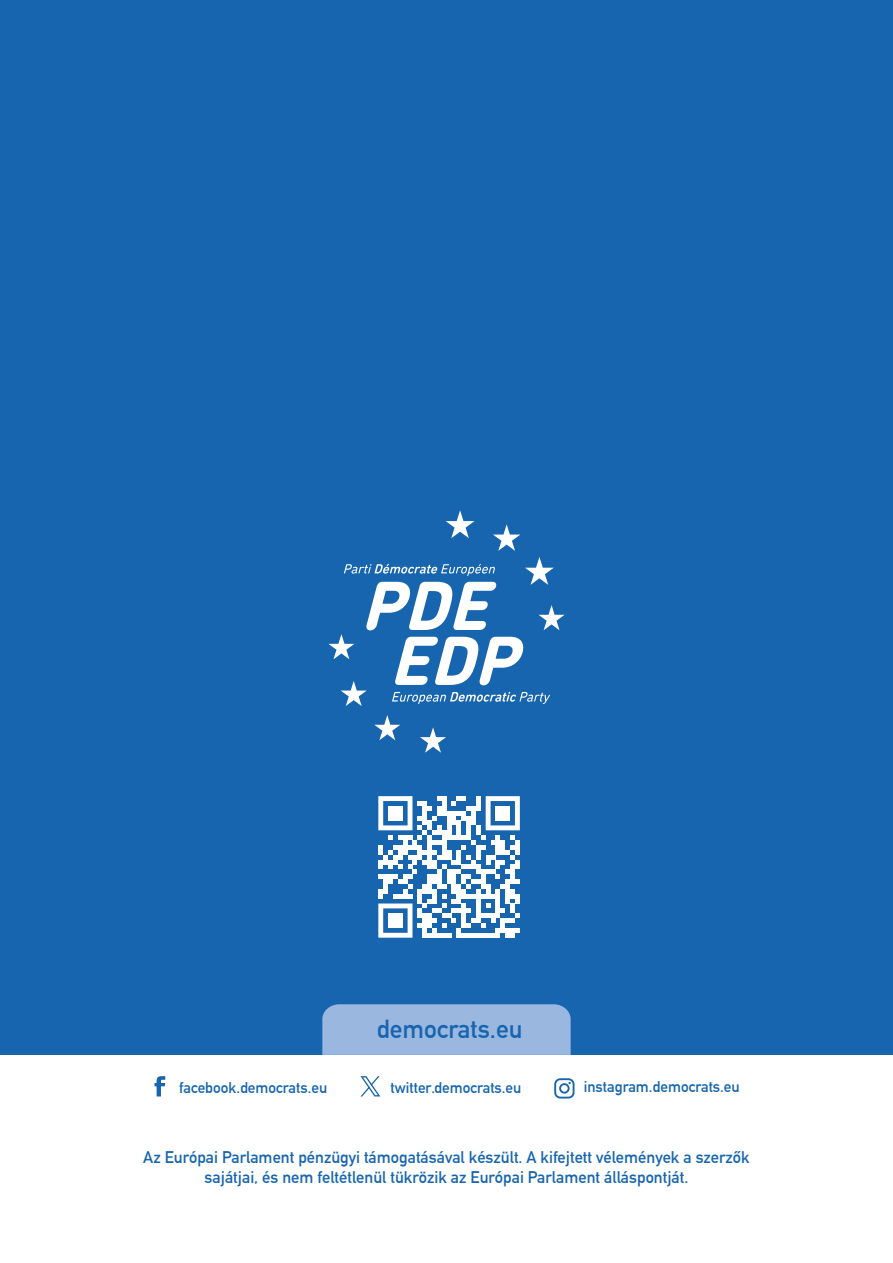
<style>
.page{position:relative;width:893px;height:1263px;background:#fff}
.page>*{position:absolute;margin:0;border:0;box-sizing:border-box;transform-origin:0 0}
.t1{font:700 25.5px "DIN Alternate";color:#1765ae}
.t2{font:700 16.5px/19.8px "DIN Alternate";color:#1765ae;text-align:center}
.t3{font:700 15.3px "DIN Alternate";color:#1765ae}
</style>
<div class="page">
<div style="left:0;top:0;width:893px;height:1054px;background:#1765ae"></div>
<svg style="left:366px;top:582px;width:131px;height:48px"></svg>
<svg style="left:395px;top:637px;width:129px;height:48px"></svg>
<svg style="left:344px;top:564px;width:151px;height:12px"></svg>
<svg style="left:392px;top:692px;width:158px;height:12px"></svg>
<svg style="left:446px;top:510px;width:29px;height:28px"></svg>
<svg style="left:538px;top:605px;width:27px;height:25px"></svg>
<svg style="left:525px;top:557px;width:29px;height:28px"></svg>
<svg style="left:493px;top:524px;width:27px;height:27px"></svg>
<svg style="left:328px;top:634px;width:26px;height:25px"></svg>
<svg style="left:341px;top:681px;width:26px;height:25px"></svg>
<svg style="left:374px;top:715px;width:26px;height:25px"></svg>
<svg style="left:420px;top:727px;width:26px;height:26px"></svg>
<div style="left:322px;top:1004px;width:249px;height:51px;background:#9ab7e0"></div>
<svg style="left:378px;top:796px;width:142px;height:142px"></svg>
<div style="left:388px;top:913px;width:15px;height:15px;background:#fff"></div>
<svg style="left:154px;top:1076px;width:11px;height:20px"></svg>
<svg style="left:554px;top:1078px;width:20px;height:20px"></svg>
<svg style="left:360px;top:1076px;width:20px;height:20px"></svg>
<h1 class="t1" style="left:377px;top:1010px;width:147px">democrats.eu</h1>
<p class="t3" style="left:179px;top:1076px;width:149px">facebook.democrats.eu</p>
<p class="t3" style="left:391px;top:1076px;width:132px">twitter.democrats.eu</p>
<p class="t3" style="left:584px;top:1075px;width:157px">instagram.democrats.eu</p>
<p class="t2" style="left:143px;top:1146px;width:608px">Az Európai Parlament pénzügyi támogatásával készült. A kifejtett vélemények a szerzők sajátjai, és nem feltétlenül tükrözik az Európai Parlament álláspontját.</p>
</div>
